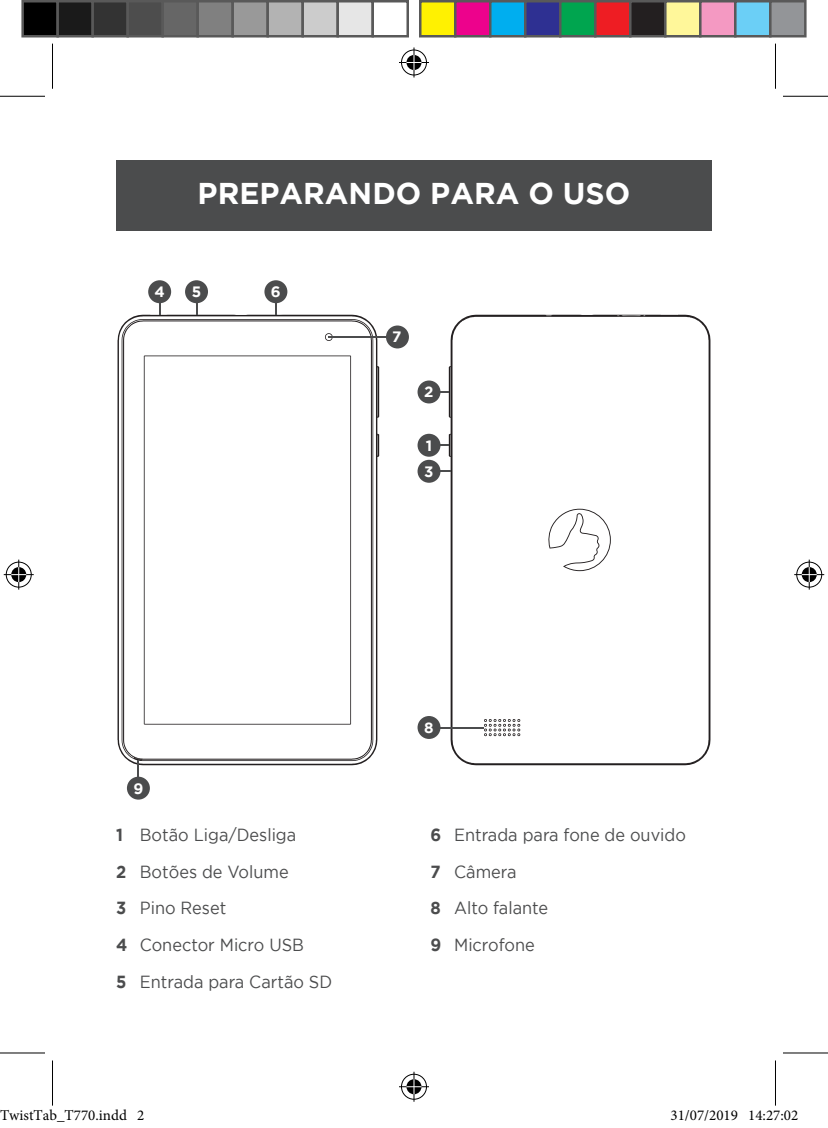
<style>
.page{position:relative;width:828px;height:1128px;background:#fff}
.page>*{position:absolute;margin:0;border:0;box-sizing:border-box;transform-origin:0 0}
.t1{font:700 30px "Gotham";color:#fff}
.t2{font:17.5px/36.8px "Gotham";color:#4b4c4d;scale:.93 1}
.t3{font:700 17.5px/36.8px "Gotham";color:#4b4c4d;scale:.93 1}
.t4{font:15px "Minion Pro";color:#000}
.t5{font:700 15px/26px "Gotham";color:#fff}
</style>
<div class="page">
<div style="left:116px;top:160px;width:596px;height:70px;background:#4b4c4d"></div>
<svg style="left:118px;top:315px;width:261px;height:450px"></svg>
<svg style="left:325px;top:333px;width:8px;height:8px"></svg>
<svg style="left:449px;top:315px;width:261px;height:450px"></svg>
<svg style="left:547px;top:509px;width:64px;height:62px"></svg>
<div style="left:148px;top:280px;width:23px;height:23px;background:#4b4c4d;border-radius:50%"></div>
<svg style="left:159px;top:303px;width:1px;height:12px"></svg>
<div style="left:127px;top:777px;width:23px;height:23px;background:#4b4c4d;border-radius:50%"></div>
<svg style="left:138px;top:760px;width:1px;height:17px"></svg>
<div style="left:185px;top:280px;width:23px;height:23px;background:#4b4c4d;border-radius:50%"></div>
<svg style="left:196px;top:303px;width:1px;height:12px"></svg>
<div style="left:264px;top:280px;width:23px;height:23px;background:#4b4c4d;border-radius:50%"></div>
<svg style="left:275px;top:303px;width:2px;height:12px"></svg>
<div style="left:417px;top:434px;width:23px;height:23px;background:#4b4c4d;border-radius:50%"></div>
<div style="left:417px;top:460px;width:23px;height:23px;background:#4b4c4d;border-radius:50%"></div>
<div style="left:417px;top:716px;width:23px;height:23px;background:#4b4c4d;border-radius:50%"></div>
<hr style="left:439px;top:727px;width:45px;height:1px;background:#4b4c4d">
<div style="left:417px;top:380px;width:23px;height:23px;background:#4b4c4d;border-radius:50%"></div>
<svg style="left:440px;top:391px;width:9px;height:2px"></svg>
<div style="left:386px;top:326px;width:23px;height:22px;background:#4b4c4d;border-radius:50%"></div>
<hr style="left:329px;top:336px;width:58px;height:2px;background:#4b4c4d">
<svg style="left:484px;top:719px;width:36px;height:17px"></svg>
<svg style="left:0;top:1052px;width:45px;height:1px"></svg>
<svg style="left:783px;top:1052px;width:45px;height:1px"></svg>
<hr style="left:0;top:96px;width:45px;height:1px;background:#000">
<hr style="left:783px;top:96px;width:45px;height:1px;background:#000">
<hr style="left:0;top:1053px;width:45px;height:1px;background:#000">
<hr style="left:783px;top:1053px;width:45px;height:1px;background:#000">
<hr style="left:52px;top:44px;width:1px;height:45px;background:#000">
<hr style="left:52px;top:1060px;width:1px;height:45px;background:#000">
<hr style="left:775px;top:44px;width:1px;height:45px;background:#000">
<hr style="left:775px;top:1060px;width:1px;height:45px;background:#000">
<div style="left:400px;top:48px;width:28px;height:29px;border:3px solid #fff;border-radius:50%"></div>
<hr style="left:399px;top:61px;width:30px;height:3px;background:#fff">
<hr style="left:412px;top:47px;width:3px;height:30px;background:#fff">
<div style="left:405px;top:53px;width:18px;height:19px;border:3px solid #fff;border-radius:50%"></div>
<div style="left:401px;top:50px;width:26px;height:25px;border:1px solid #000;border-radius:50%"></div>
<hr style="left:399px;top:62px;width:30px;height:1px;background:#000">
<hr style="left:413px;top:47px;width:1px;height:30px;background:#000">
<svg style="left:406px;top:55px;width:15px;height:15px"></svg>
<div style="left:400px;top:1073px;width:28px;height:28px;border:3px solid #fff;border-radius:50%"></div>
<hr style="left:399px;top:1085px;width:30px;height:3px;background:#fff">
<hr style="left:412px;top:1072px;width:3px;height:30px;background:#fff">
<div style="left:405px;top:1078px;width:18px;height:18px;border:3px solid #fff;border-radius:50%"></div>
<div style="left:401px;top:1074px;width:26px;height:26px;border:1px solid #000;border-radius:50%"></div>
<hr style="left:399px;top:1086px;width:30px;height:1px;background:#000">
<hr style="left:413px;top:1072px;width:1px;height:30px;background:#000">
<svg style="left:406px;top:1079px;width:15px;height:15px"></svg>
<div style="left:5px;top:561px;width:28px;height:28px;border:3px solid #fff;border-radius:50%"></div>
<hr style="left:4px;top:573px;width:30px;height:3px;background:#fff">
<hr style="left:17px;top:560px;width:3px;height:30px;background:#fff">
<div style="left:10px;top:566px;width:18px;height:18px;border:3px solid #fff;border-radius:50%"></div>
<div style="left:6px;top:562px;width:26px;height:25px;border:1px solid #000;border-radius:50%"></div>
<hr style="left:4px;top:574px;width:30px;height:1px;background:#000">
<hr style="left:18px;top:560px;width:1px;height:30px;background:#000">
<svg style="left:11px;top:567px;width:15px;height:15px"></svg>
<div style="left:795px;top:561px;width:28px;height:28px;border:3px solid #fff;border-radius:50%"></div>
<hr style="left:794px;top:573px;width:30px;height:3px;background:#fff">
<hr style="left:808px;top:560px;width:3px;height:30px;background:#fff">
<div style="left:800px;top:566px;width:18px;height:18px;border:3px solid #fff;border-radius:50%"></div>
<div style="left:796px;top:562px;width:26px;height:25px;border:1px solid #000;border-radius:50%"></div>
<hr style="left:794px;top:574px;width:30px;height:1px;background:#000">
<hr style="left:809px;top:560px;width:1px;height:30px;background:#000">
<svg style="left:802px;top:567px;width:15px;height:15px"></svg>
<div style="left:23px;top:1px;width:35px;height:35px;background:#000"></div>
<div style="left:21px;top:0;width:38px;height:37px;border:2px solid #595959"></div>
<div style="left:58px;top:1px;width:35px;height:35px;background:#1a1a1a"></div>
<div style="left:56px;top:0;width:38px;height:37px;border:2px solid #595959"></div>
<div style="left:93px;top:1px;width:35px;height:35px;background:#333"></div>
<div style="left:91px;top:0;width:38px;height:37px;border:2px solid #595959"></div>
<div style="left:128px;top:1px;width:35px;height:35px;background:#4d4d4d"></div>
<div style="left:126px;top:0;width:38px;height:37px;border:2px solid #595959"></div>
<div style="left:163px;top:1px;width:35px;height:35px;background:#666"></div>
<div style="left:161px;top:0;width:38px;height:37px;border:2px solid #595959"></div>
<div style="left:198px;top:1px;width:35px;height:35px;background:#808080"></div>
<div style="left:196px;top:0;width:38px;height:37px;border:2px solid #595959"></div>
<div style="left:233px;top:1px;width:35px;height:35px;background:#999"></div>
<div style="left:231px;top:0;width:38px;height:37px;border:2px solid #595959"></div>
<div style="left:268px;top:1px;width:35px;height:35px;background:#b3b3b3"></div>
<div style="left:266px;top:0;width:38px;height:37px;border:2px solid #595959"></div>
<div style="left:303px;top:1px;width:35px;height:35px;background:#ccc"></div>
<div style="left:301px;top:0;width:38px;height:37px;border:2px solid #595959"></div>
<div style="left:338px;top:1px;width:35px;height:35px;background:#e6e6e6"></div>
<div style="left:336px;top:0;width:38px;height:37px;border:2px solid #595959"></div>
<div style="left:371px;top:0;width:38px;height:37px;border:2px solid #595959"></div>
<div style="left:420px;top:1px;width:35px;height:35px;background:#fff101"></div>
<div style="left:419px;top:0;width:37px;height:37px;border:2px solid #595959"></div>
<div style="left:455px;top:1px;width:35px;height:35px;background:#ed028c"></div>
<div style="left:454px;top:0;width:37px;height:37px;border:2px solid #595959"></div>
<div style="left:490px;top:1px;width:35px;height:35px;background:#00aeef"></div>
<div style="left:489px;top:0;width:37px;height:37px;border:2px solid #595959"></div>
<div style="left:525px;top:1px;width:35px;height:35px;background:#2e3092"></div>
<div style="left:524px;top:0;width:37px;height:37px;border:2px solid #595959"></div>
<div style="left:560px;top:1px;width:35px;height:35px;background:#00a54f"></div>
<div style="left:559px;top:0;width:37px;height:37px;border:2px solid #595959"></div>
<div style="left:595px;top:1px;width:35px;height:35px;background:#ee1d23"></div>
<div style="left:594px;top:0;width:37px;height:37px;border:2px solid #595959"></div>
<div style="left:630px;top:1px;width:35px;height:35px;background:#231f20"></div>
<div style="left:629px;top:0;width:37px;height:37px;border:2px solid #595959"></div>
<div style="left:665px;top:1px;width:35px;height:35px;background:#fff79a"></div>
<div style="left:664px;top:0;width:37px;height:37px;border:2px solid #595959"></div>
<div style="left:700px;top:1px;width:35px;height:35px;background:#f499c2"></div>
<div style="left:699px;top:0;width:37px;height:37px;border:2px solid #595959"></div>
<div style="left:735px;top:1px;width:35px;height:35px;background:#6bcff6"></div>
<div style="left:734px;top:0;width:37px;height:37px;border:2px solid #595959"></div>
<div style="left:770px;top:1px;width:35px;height:35px;background:#939598"></div>
<div style="left:769px;top:0;width:37px;height:37px;border:2px solid #595959"></div>
<div style="left:88px;top:1110px;width:7px;height:11px;border:1px solid #fff;border-radius:50%"></div>
<div style="left:90px;top:1111px;width:4px;height:10px;border:1px solid #fff;border-radius:50%"></div>
<div style="left:690px;top:1110px;width:7px;height:11px;border:1px solid #fff;border-radius:50%"></div>
<div style="left:691px;top:1111px;width:5px;height:10px;border:1px solid #fff;border-radius:50%"></div>
<div style="left:716px;top:1110px;width:7px;height:11px;border:1px solid #fff;border-radius:50%"></div>
<div style="left:718px;top:1111px;width:4px;height:10px;border:1px solid #fff;border-radius:50%"></div>
<div style="left:784px;top:1110px;width:7px;height:11px;border:1px solid #fff;border-radius:50%"></div>
<div style="left:785px;top:1111px;width:5px;height:10px;border:1px solid #fff;border-radius:50%"></div>
<h1 class="t1" style="left:198px;top:176px;width:434px">PREPARANDO PARA O USO</h1>
<p class="t5" style="left:154px;top:279px;width:12px">4</p>
<p class="t5" style="left:192px;top:279px;width:11px">5</p>
<p class="t5" style="left:271px;top:279px;width:11px">6</p>
<p class="t5" style="left:392px;top:324px;width:11px">7</p>
<p class="t5" style="left:424px;top:379px;width:11px">2</p>
<p class="t5" style="left:424px;top:432px;width:11px">1<br>3</p>
<p class="t5" style="left:133px;top:775px;width:11px">9</p>
<p class="t5" style="left:424px;top:714px;width:11px">8</p>
<p class="t2" style="left:140px;top:816px;width:170px">Botão Liga/Desliga</p>
<p class="t2" style="left:454px;top:816px;width:251px">Entrada para fone de ouvido</p>
<p class="t2" style="left:140px;top:853px;width:162px">Botões de Volume</p>
<p class="t2" style="left:454px;top:853px;width:69px">Câmera</p>
<p class="t2" style="left:140px;top:890px;width:95px">Pino Reset</p>
<p class="t2" style="left:454px;top:890px;width:103px">Alto falante</p>
<p class="t2" style="left:140px;top:926px;width:208px">Conector Micro USB<br>Entrada para Cartão SD</p>
<p class="t2" style="left:454px;top:926px;width:88px">Microfone</p>
<p class="t3" style="left:116px;top:816px;width:9px">1</p>
<p class="t3" style="left:431px;top:816px;width:13px">6</p>
<p class="t3" style="left:116px;top:853px;width:12px">2</p>
<p class="t3" style="left:431px;top:853px;width:12px">7</p>
<p class="t3" style="left:116px;top:889px;width:12px">3</p>
<p class="t3" style="left:431px;top:889px;width:13px">8</p>
<p class="t3" style="left:116px;top:926px;width:14px">4<br>5</p>
<p class="t3" style="left:431px;top:926px;width:13px">9</p>
<p class="t4" style="left:0;top:1106px;width:146px">TwistTab_T770.indd 2</p>
<p class="t4" style="left:670px;top:1106px;width:129px">31/07/2019 14:27:02</p>
</div>
